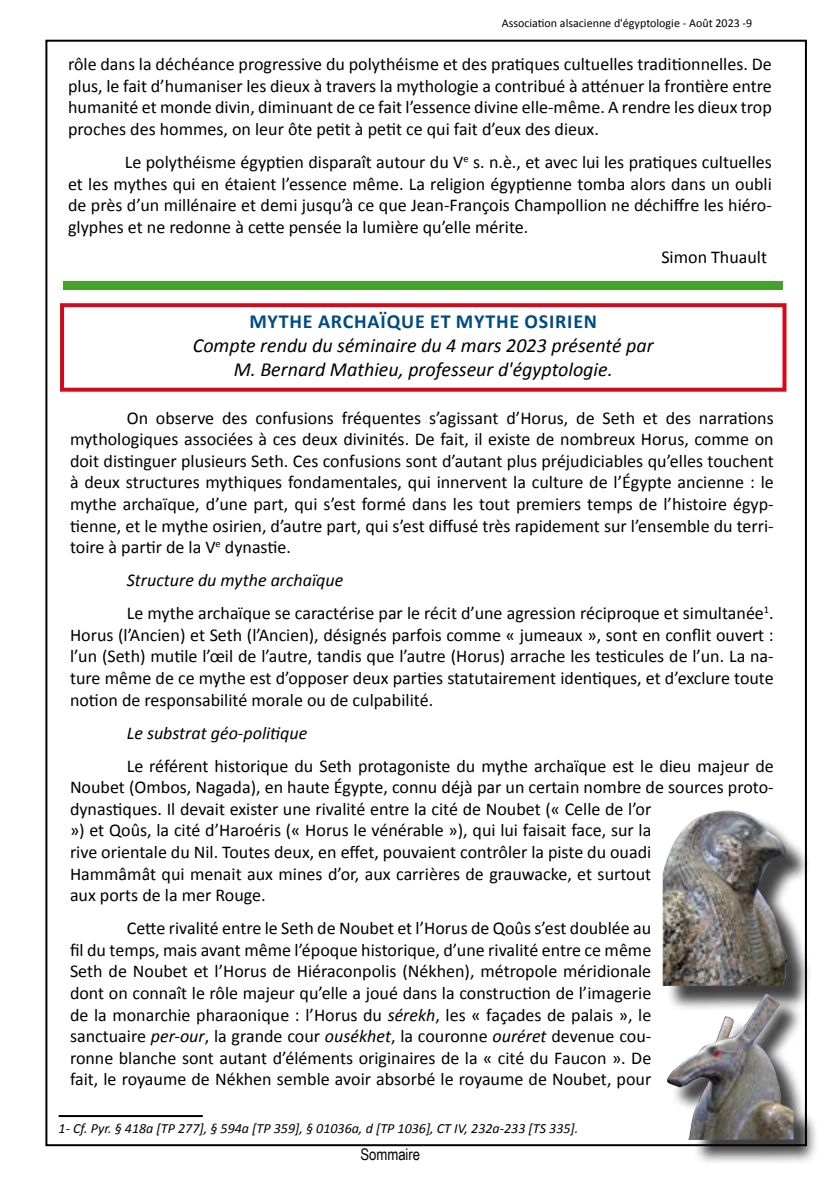
<style>
.page{position:relative;width:840px;height:1191px;background:#fff}
.page>*{position:absolute;margin:0;border:0;box-sizing:border-box;transform-origin:0 0}
.t1{font:italic 20px "Calibri";color:#000}
.t2{font:700 20px "Calibri";letter-spacing:.04em;color:#004c82}
.Calibri_9{font:18px/21.6px "Calibri";color:#000;text-align:justify}
.Calibri_9-2{font:italic 18px "Calibri";color:#000}
.t3{font:16px "Arial Narrow";color:#000}
.Légendes{font:italic 14px "Calibri";color:#000}
.t4{font:12px "Calibri";color:#000}
.s1{font-style:italic}
</style>
<div class="page">
<div style="left:63px;top:281px;width:719px;height:8px;background:#44a12b"></div>
<div style="left:60px;top:303px;width:726px;height:89px;border:4px solid #d4091c"></div>
<hr style="left:59px;top:1115px;width:144px;height:2px;background:#000">
<div style="left:665px;top:814px;width:147px;height:196px;background:#000;opacity:.75"></div>
<img style="left:662px;top:810px;width:125px;height:176px">
<div style="left:669px;top:996px;width:149px;height:168px;background:#000;opacity:.75"></div>
<img style="left:665px;top:993px;width:128px;height:147px">
<p class="t4" style="left:501px;top:16px;width:252px">Association alsacienne d'égyptologie - Août 2023 -9</p>
<p class="Calibri_9" style="left:68px;top:53px;width:705px">rôle dans la déchéance progressive du polythéisme et des pratiques cultuelles traditionnelles. De plus, le fait d’humaniser les dieux à travers la mythologie a contribué à atténuer la frontière entre humanité et monde divin, diminuant de ce fait l’essence divine elle-même. A rendre les dieux trop proches des hommes, on leur ôte petit à petit ce qui fait d’eux des dieux.</p>
<p class="Calibri_9" style="left:68px;top:150px;width:704px;text-indent:57px">Le polythéisme égyptien disparaît autour du V<sup>e</sup> s. n.è., et avec lui les pratiques cultuelles et les mythes qui en étaient l’essence même. La religion égyptienne tomba alors dans un oubli de près d’un millénaire et demi jusqu’à ce que Jean-François Champollion ne déchiffre les hiéro&shy;glyphes et ne redonne à cette pensée la lumière qu’elle mérite.</p>
<p class="Calibri_9" style="left:661px;top:245px;width:107px">Simon Thuault</p>
<p class="t2" style="left:249px;top:308px;width:349px">MYTHE ARCHAÏQUE ET MYTHE OSIRIEN</p>
<p class="t1" style="left:193px;top:331px;width:462px">Compte rendu du séminaire du 4 mars 2023 présenté par</p>
<p class="t1" style="left:233px;top:355px;width:380px">M. Bernard Mathieu, professeur d'égyptologie.</p>
<p class="Calibri_9" style="left:70px;top:406px;width:704px;text-indent:57px">On observe des confusions fréquentes s’agissant d’Horus, de Seth et des narrations mythologiques associées à ces deux divinités. De fait, il existe de nombreux Horus, comme on doit distinguer plusieurs Seth. Ces confusions sont d’autant plus préjudiciables qu’elles touchent à deux structures mythiques fondamentales, qui innervent la culture de l’Égypte ancienne : le mythe archaïque, d’une part, qui s’est formé dans les tout premiers temps de l’histoire égyp&shy;tienne, et le mythe osirien, d’autre part, qui s’est diffusé très rapidement sur l’ensemble du terri&shy;toire à partir de la V<sup>e</sup> dynastie.</p>
<p class="Calibri_9-2" style="left:127px;top:568px;width:218px">Structure du mythe archaïque</p>
<p class="Calibri_9" style="left:70px;top:601px;width:705px;text-indent:57px">Le mythe archaïque se caractérise par le récit d’une agression réciproque et simultanée<sup>1</sup>.<br>Horus (l’Ancien) et Seth (l’Ancien), désignés parfois comme « jumeaux », sont en conflit ouvert : l’un (Seth) mutile l’œil de l’autre, tandis que l’autre (Horus) arrache les testicules de l’un. La na&shy;ture même de ce mythe est d’opposer deux parties statutairement identiques, et d’exclure toute notion de responsabilité morale ou de culpabilité.</p>
<p class="Calibri_9-2" style="left:127px;top:720px;width:182px">Le substrat géo-politique</p>
<p class="Calibri_9" style="left:70px;top:754px;width:704px;text-align:left;text-indent:57px">Le référent historique du Seth protagoniste du mythe archaïque est le dieu majeur de Noubet (Ombos, Nagada), en haute Égypte, connu déjà par un certain nombre de sources proto&shy;dynastiques. Il devait exister une rivalité entre la cité de Noubet (« Celle de l’or<br>») et Qoûs, la cité d’Haroéris (« Horus le vénérable »), qui lui faisait face, sur la<br>rive orientale du Nil. Toutes deux, en effet, pouvaient contrôler la piste du ouadi<br>Hammâmât qui menait aux mines d’or, aux carrières de grauwacke, et surtout<br>aux ports de la mer Rouge.</p>
<p class="Calibri_9" style="left:70px;top:916px;width:582px;text-indent:57px">Cette rivalité entre le Seth de Noubet et l’Horus de Qoûs s’est doublée au fil du temps, mais avant même l’époque historique, d’une rivalité entre ce même Seth de Noubet et l’Horus de Hiéraconpolis (Nékhen), métropole méridionale dont on connaît le rôle majeur qu’elle a joué dans la construction de l’imagerie de la monarchie pharaonique : l’Horus du <span class="s1">sérekh</span>, les « façades de palais », le sanctuaire <span class="s1">per-our</span>, la grande cour <span class="s1">ousékhet</span>, la couronne <span class="s1">ouréret</span> devenue cou&shy;ronne blanche sont autant d’éléments originaires de la « cité du Faucon ». De fait, le royaume de Nékhen semble avoir absorbé le royaume de Noubet, pour</p>
<p class="Légendes" style="left:59px;top:1118px;width:521px">1- Cf. Pyr. § 418a [TP 277], § 594a [TP 359], § 01036a, d [TP 1036], CT IV, 232a-233 [TS 335].</p>
<p class="t3" style="left:360px;top:1142px;width:61px">Sommaire</p>
</div>
